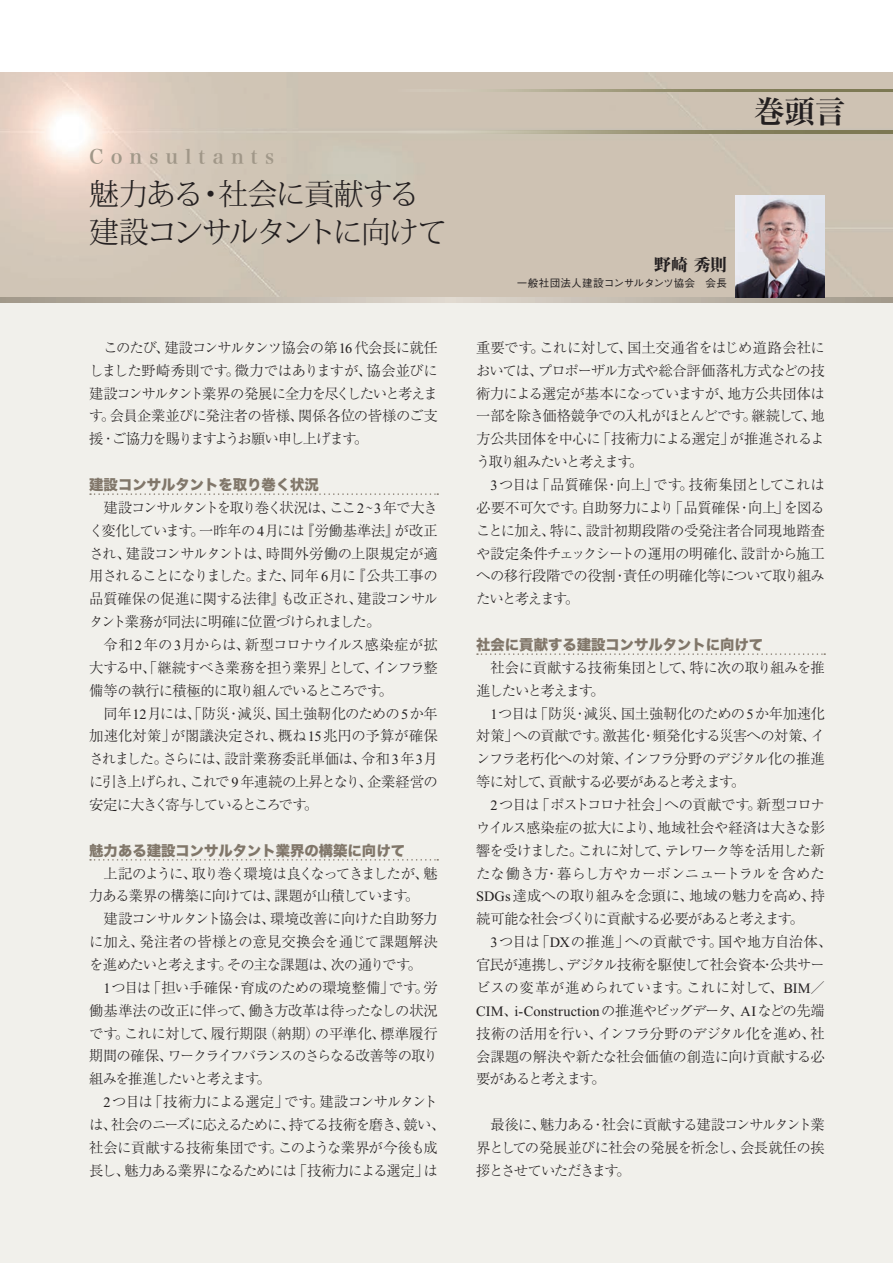
<style>
.page{position:relative;width:893px;height:1263px;background:#fff}
.page>*{position:absolute;margin:0;border:0;box-sizing:border-box;transform-origin:0 0}
.t1{font:30.45px "Hira Min Std N W6";color:#231f20}
.t2{font:300 29.7px/38.2px "Koz Min Pro";letter-spacing:-.065em;color:#231f20}
.t3{font:19.5px "Hira Min Pro W6";letter-spacing:.365em;color:#a09788}
.t4{font:16.95px "Midashi Min Pro MA31";color:#231f20}
.t5{font:300 14.4px/22.8px "Ryumin Pro";letter-spacing:-.06em;color:#231f20;text-align:justify}
.t6{font:300 14.4px/22.8px "Ryumin Pro";letter-spacing:-.025em;color:#231f20}
.t7{font:14.4px "Hira Kaku Std W8";color:#81776a}
.t8{font:14.4px "Times New Roman";letter-spacing:.01em;color:#231f20}
.t9{font:500 10.65px "Gothic BBB Pro";letter-spacing:.005em;color:#231f20}
.s1{font-family:"Times New Roman";font-weight:400}
.s2{font-family:"Ryumin Pro";font-weight:300}
</style>
<div class="page">
<div style="left:0;top:302px;width:893px;height:961px;background:#f1f0eb"></div>
<img style="left:0;top:72px;width:893px;height:226px">
<svg style="left:393px;top:90px;width:500px;height:2px"></svg>
<svg style="left:393px;top:131px;width:500px;height:2px"></svg>
<svg style="left:90px;top:493px;width:348px;height:2px"></svg>
<svg style="left:90px;top:859px;width:348px;height:1px"></svg>
<svg style="left:477px;top:653px;width:348px;height:2px"></svg>
<svg style="left:0;top:298px;width:893px;height:5px"></svg>
<img style="left:736px;top:196px;width:89px;height:102px">
<h3 class="t3" style="left:89px;top:139px;width:186px">Consultants</h3>
<h2 class="t2" style="left:89px;top:174px;width:359px">魅力ある・社会に貢献する建設コンサルタントに向けて</h2>
<p class="t5" style="left:89px;top:335px;width:350px;text-indent:14px">このたび、建設コンサルタンツ協会の第<span class="s1">16</span> 代会長に就任しました野崎秀則です。微力ではありますが、協会並びに建設コンサルタント業界の発展に全力を尽くしたいと考えます。会員企業並びに発注者の皆様、関係各位の皆様のご支援・ご協力を賜りますようお願い申し上げます。</p>
<p class="t7" style="left:89px;top:477px;width:231px">建設コンサルタントを取り巻く状況</p>
<p class="t5" style="left:89px;top:495px;width:350px;text-indent:14px">建設コンサルタントを取り巻く状況は、ここ<span class="s1">2</span>~<span class="s1">3</span> 年で大きく変化しています。一昨年の<span class="s1">4</span>月には『労働基準法』が改正され、建設コンサルタントは、時間外労働の上限規定が適用されることになりました。また、同年 <span class="s1">6</span>月に『公共工事の品質確保の促進に関する法律』も改正され、建設コンサルタント業務が同法に明確に位置づけられました。</p>
<p class="t5" style="left:89px;top:632px;width:350px;text-indent:14px">令和 <span class="s1">2</span>年の<span class="s1">3</span>月からは、新型コロナウイルス感染症が拡大する中、「継続すべき業務を担う業界」として、インフラ整備等の執行に積極的に取り組んでいるところです。</p>
<p class="t5" style="left:89px;top:701px;width:350px;text-indent:14px">同年<span class="s1">12</span>月には、「防災・減災、国土強靭化のための<span class="s1">5</span>か年加速化対策」が閣議決定され、概ね<span class="s1">15</span>兆円の予算が確保されました。さらには、設計業務委託単価は、令和<span class="s1">3</span> 年<span class="s1">3</span>月に引き上げられ、これで <span class="s1">9</span> 年連続の上昇となり、企業経営の安定に大きく寄与しているところです。</p>
<p class="t7" style="left:89px;top:842px;width:317px">魅力ある建設コンサルタント業界の構築に向けて</p>
<p class="t5" style="left:89px;top:860px;width:350px;text-indent:14px">上記のように、取り巻く環境は良くなってきましたが、魅力ある業界の構築に向けては、課題が山積しています。</p>
<p class="t5" style="left:89px;top:906px;width:350px;text-indent:14px">建設コンサルタント協会は、環境改善に向けた自助努力に加え、発注者の皆様との意見交換会を通じて課題解決を進めたいと考えます。その主な課題は、次の通りです。</p>
<p class="t5" style="left:89px;top:975px;width:350px;text-indent:14px"><span class="s1">1</span>つ目は「担い手確保・育成のための環境整備」です。労働基準法の改正に伴って、働き方改革は待ったなしの状況です。これに対して、履行期限（納期）の平準化、標準履行期間の確保、ワークライフバランスのさらなる改善等の取り組みを推進したいと考えます。</p>
<p class="t5" style="left:89px;top:1089px;width:357px;text-align:center"><span class="s1">2</span> つ目は「技術力による選定」です。建設コンサルタント<br>は、社会のニーズに応えるために、持てる技術を磨き、競い、社会に貢献する技術集団です。このような業界が今後も成長し、魅力ある業界になるためには「技術力による選定」は</p>
<h1 class="t1" style="left:754px;top:90px;width:93px">巻頭言</h1>
<p class="t4" style="left:654px;top:252px;width:74px">野崎 秀則</p>
<p class="t9" style="left:517px;top:274px;width:212px">一般社団法人建設コンサルタンツ協会　会長</p>
<p class="t5" style="left:476px;top:335px;width:350px">重要です。これに対して、国土交通省をはじめ道路会社においては、プロポーザル方式や総合評価落札方式などの技術力による選定が基本になっていますが、地方公共団体は一部を除き価格競争での入札がほとんどです。継続して、地方公共団体を中心に「技術力による選定」が推進されるよう取り組みたいと考えます。</p>
<p class="t5" style="left:476px;top:472px;width:350px;text-indent:14px"><span class="s1">3</span> つ目は「品質確保・向上」です。技術集団としてこれは必要不可欠です。自助努力により「品質確保・向上」を図ることに加え、特に、設計初期段階の受発注者合同現地踏査や設定条件チェックシートの運用の明確化、設計から施工への移行段階での役割・責任の明確化等について取り組みたいと考えます。</p>
<p class="t7" style="left:476px;top:637px;width:289px">社会に貢献する建設コンサルタントに向けて</p>
<p class="t5" style="left:476px;top:655px;width:350px;text-indent:14px">社会に貢献する技術集団として、特に次の取り組みを推進したいと考えます。</p>
<p class="t5" style="left:476px;top:701px;width:350px;text-indent:14px"><span class="s1">1</span>つ目は「防災・減災、国土強靭化のための<span class="s1">5</span>か年加速化対策」への貢献です。激甚化・頻発化する災害への対策、インフラ老朽化への対策、インフラ分野のデジタル化の推進等に対して、貢献する必要があると考えます。</p>
<p class="t5" style="left:476px;top:792px;width:350px;text-indent:14px"><span class="s1">2</span>つ目は「ポストコロナ社会」への貢献です。新型コロナウイルス感染症の拡大により、地域社会や経済は大きな影響を受けました。これに対して、テレワーク等を活用した新たな働き方・暮らし方やカーボンニュートラルを含めた<span class="s1">SDGs</span>達成への取り組みを念頭に、地域の魅力を高め、持続可能な社会づくりに貢献する必要があると考えます。</p>
<p class="t6" style="left:476px;top:929px;width:357px;text-indent:14px"><span class="s1">3</span>つ目は「<span class="s1">DX</span>の推進」への貢献です。国や地方自治体、官民が連携し、デジタル技術を駆使して社会資本・公共サービスの変革が進められています。これに対して、<span class="s1">BIM</span>／</p>
<p class="t8" style="left:476px;top:1003px;width:350px">CIM<span class="s2">、</span>i-Construction<span class="s2">の推進やビッグデータ、</span>AI<span class="s2">などの先端</span></p>
<p class="t5" style="left:476px;top:1021px;width:350px">技術の活用を行い、インフラ分野のデジタル化を進め、社会課題の解決や新たな社会価値の創造に向け貢献する必要があると考えます。</p>
<p class="t5" style="left:476px;top:1112px;width:350px;text-indent:14px">最後に、魅力ある・社会に貢献する建設コンサルタント業界としての発展並びに社会の発展を祈念し、会長就任の挨拶とさせていただきます。</p>
</div>
